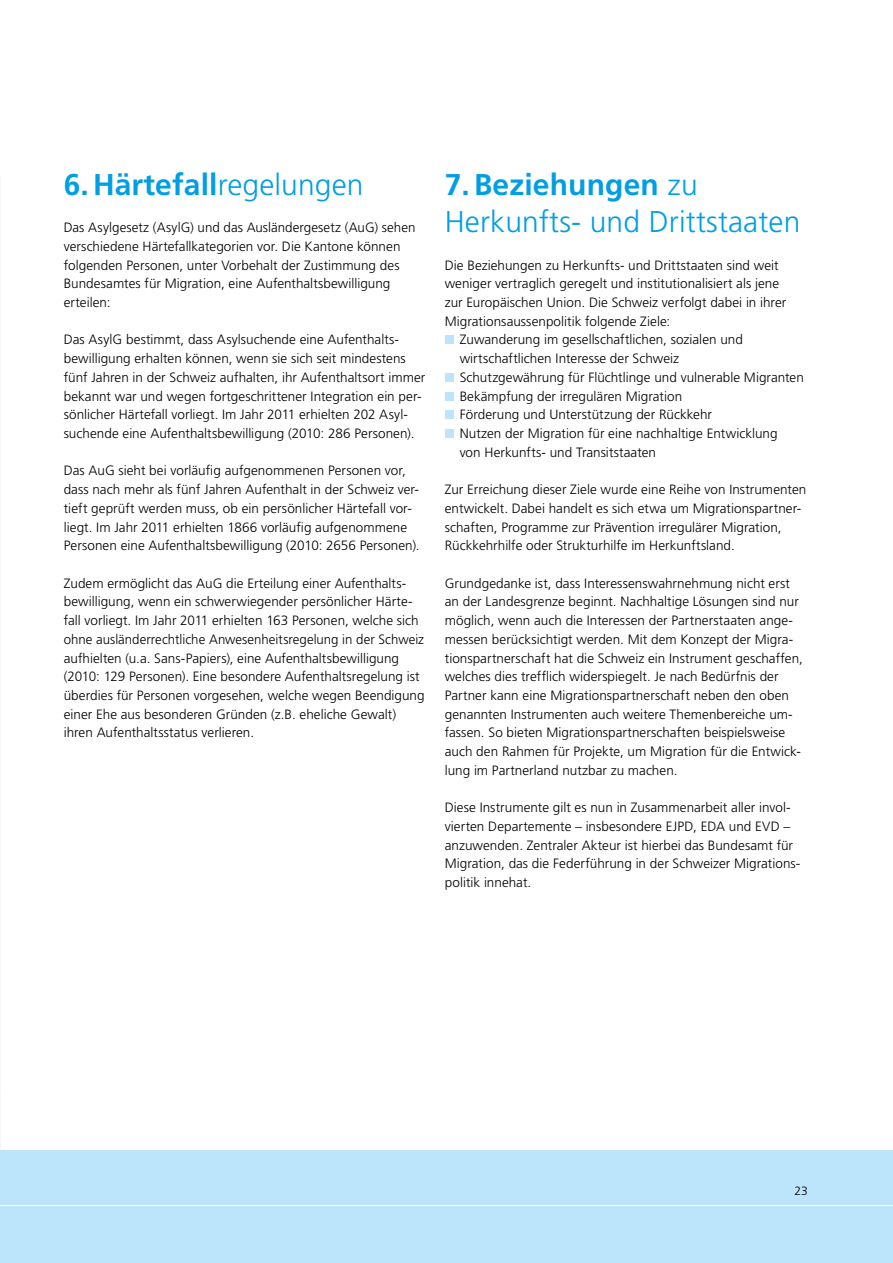
<style>
.page{position:relative;width:893px;height:1263px;background:#fff}
.page>*{position:absolute;margin:0;border:0;box-sizing:border-box;transform-origin:0 0}
.t1{font:300 30px/37.3px "Frutiger LT Std";letter-spacing:.005em;color:#009ee3}
.t2{font:700 30px "Frutiger LT Std";letter-spacing:.005em;color:#009ee3}
.t3{font:300 13.5px/18.8px "Frutiger LT Std";letter-spacing:.005em;color:#000}
.t4{font:300 12px "Frutiger LT Std";color:#000}
.s1{font-weight:300}
.s2{font-weight:700}
</style>
<div class="page">
<div style="left:0;top:1149px;width:893px;height:114px;background:#bce4fa"></div>
<hr style="left:0;top:1205px;width:893px;height:1px;background:#fff">
<hr style="left:0;top:1149px;width:893px;height:1px;background:#fff">
<div style="left:445px;top:335px;width:9px;height:9px;background:#bce4fa"></div>
<div style="left:445px;top:373px;width:9px;height:9px;background:#bce4fa"></div>
<div style="left:445px;top:392px;width:9px;height:9px;background:#bce4fa"></div>
<div style="left:445px;top:410px;width:9px;height:9px;background:#bce4fa"></div>
<div style="left:445px;top:429px;width:9px;height:9px;background:#bce4fa"></div>
<h1 class="t2" style="left:64px;top:167px;width:301px">6.Härtefall<span class="s1">regelungen</span></h1>
<p class="t3" style="left:64px;top:218px;width:353px">Das Asylgesetz (AsylG) und das Ausländergesetz (AuG) sehen verschiedene Härtefallkategorien vor. Die Kantone können folgenden Personen, unter Vorbehalt der Zustimmung des Bundesamtes für Migration, eine Aufenthaltsbewilligung erteilen:</p>
<p class="t3" style="left:64px;top:331px;width:363px">Das AsylG bestimmt, dass Asylsuchende eine Aufenthalts&shy;bewilligung erhalten können, wenn sie sich seit mindestens fünf Jahren in der Schweiz aufhalten, ihr Aufenthaltsort immer bekannt war und wegen fortgeschrittener Integration ein per&shy;sönlicher Härtefall vorliegt. Im Jahr 2011 erhielten 202 Asyl&shy;suchende eine Aufenthaltsbewilligung (2010: 286 Personen).</p>
<p class="t3" style="left:64px;top:462px;width:357px">Das AuG sieht bei vorläufig aufgenommenen Personen vor, dass nach mehr als fünf Jahren Aufenthalt in der Schweiz ver&shy;tieft geprüft werden muss, ob ein persönlicher Härtefall vor&shy;liegt. Im Jahr 2011 erhielten 1866 vorläufig aufgenommene Personen eine Aufenthaltsbewilligung (2010: 2656 Personen).</p>
<p class="t3" style="left:64px;top:574px;width:362px">Zudem ermöglicht das AuG die Erteilung einer Aufenthalts&shy;bewilligung, wenn ein schwerwiegender persönlicher Härte&shy;fall vorliegt. Im Jahr 2011 erhielten 163 Personen, welche sich ohne ausländerrechtliche Anwesenheitsregelung in der Schweiz aufhielten (u.a. Sans-Papiers), eine Aufenthaltsbewilligung (2010: 129 Personen). Eine besondere Aufenthaltsregelung ist überdies für Personen vorgesehen, welche wegen Beendigung einer Ehe aus besonderen Gründen (z.B. eheliche Gewalt) ihren Aufenthaltsstatus verlieren.</p>
<h1 class="t1" style="left:445px;top:166px;width:357px"><span class="s2">7.Beziehungen</span> zu<br>Herkunfts- und Drittstaaten</h1>
<p class="t3" style="left:445px;top:256px;width:335px">Die Beziehungen zu Herkunfts- und Drittstaaten sind weit</p>
<p class="t3" style="left:445px;top:274px;width:336px">weniger vertraglich geregelt und institutionalisiert als jene</p>
<p class="t3" style="left:445px;top:293px;width:343px">zur Europäischen Union. Die Schweiz verfolgt dabei in ihrer</p>
<p class="t3" style="left:445px;top:312px;width:227px">Migrationsaussenpolitik folgende Ziele:</p>
<p class="t3" style="left:460px;top:331px;width:285px">Zuwanderung im gesellschaftlichen, sozialen und</p>
<p class="t3" style="left:460px;top:349px;width:221px">wirtschaftlichen Interesse der Schweiz</p>
<p class="t3" style="left:460px;top:368px;width:346px">Schutzgewährung für Flüchtlinge und vulnerable Migranten</p>
<p class="t3" style="left:460px;top:387px;width:224px">Bekämpfung der irregulären Migration</p>
<p class="t3" style="left:460px;top:405px;width:254px">Förderung und Unterstützung der Rückkehr</p>
<p class="t3" style="left:460px;top:424px;width:319px">Nutzen der Migration für eine nachhaltige Entwicklung</p>
<p class="t3" style="left:460px;top:443px;width:198px">von Herkunfts- und Transitstaaten</p>
<p class="t3" style="left:445px;top:480px;width:363px">Zur Erreichung dieser Ziele wurde eine Reihe von Instrumenten entwickelt. Dabei handelt es sich etwa um Migrationspartner&shy;schaften, Programme zur Prävention irregulärer Migration, Rückkehrhilfe oder Strukturhilfe im Herkunftsland.</p>
<p class="t3" style="left:445px;top:574px;width:359px">Grundgedanke ist, dass Interessenswahrnehmung nicht erst an der Landesgrenze beginnt. Nachhaltige Lösungen sind nur möglich, wenn auch die Interessen der Partnerstaaten ange&shy;messen berücksichtigt werden. Mit dem Konzept der Migra&shy;tionspartnerschaft hat die Schweiz ein Instrument geschaffen, welches dies trefflich widerspiegelt. Je nach Bedürfnis der Partner kann eine Migrationspartnerschaft neben den oben genannten Instrumenten auch weitere Themenbereiche um&shy;fassen. So bieten Migrationspartnerschaften beispielsweise auch den Rahmen für Projekte, um Migration für die Entwick&shy;lung im Partnerland nutzbar zu machen.</p>
<p class="t3" style="left:445px;top:798px;width:357px">Diese Instrumente gilt es nun in Zusammenarbeit aller invol&shy;vierten Departemente – insbesondere EJPD, EDA und EVD – anzuwenden. Zentraler Akteur ist hierbei das Bundesamt für Migration, das die Federführung in der Schweizer Migrations&shy;politik innehat.</p>
<p class="t4" style="left:795px;top:1184px;width:15px">23</p>
</div>
